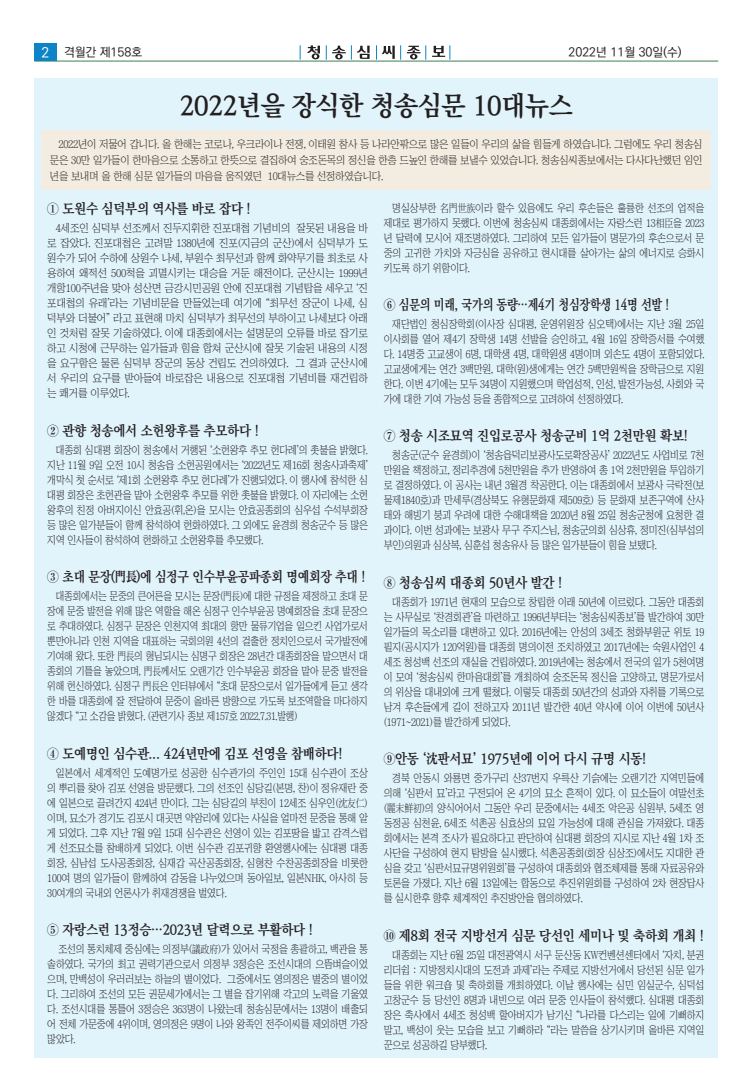
<style>
.page{position:relative;width:752px;height:1092px;background:#fff}
.page>*{position:absolute;margin:0;border:0;box-sizing:border-box;transform-origin:0 0}
.t1{font:700 27px "Ko Pub Batang";letter-spacing:-.015em;color:#231f20;scale:.95 1}
.t2{font:700 14px "Ko Pub Batang";letter-spacing:-.02em;color:#231f20;scale:.92 1}
.t3{font:500 12.3px "Ko Pub Dotum";color:#231f20}
.t4{font:11px/15px "Chosunilbo NM";letter-spacing:-.02em;color:#231f20;text-align:justify;scale:.89 1}
.t5{font:11px/15px "Chosunilbo NM";letter-spacing:-.02em;color:#231f20;text-align:justify;scale:.95 1}
.t6{font:11px/15px "Chosunilbo NM";letter-spacing:-.02em;color:#231f20;text-align:justify;scale:.87 1}
.t7{font:10.8px/16px "Chosunilbo NM";letter-spacing:-.02em;color:#231f20;text-align:justify;scale:.95 1}
.s1{font-size:14px;color:#fff}
</style>
<div class="page">
<svg style="left:307px;top:45px;width:13px;height:14px"></svg>
<hr style="left:34px;top:61px;width:683px;height:1px;background:#388449">
<svg style="left:300px;top:45px;width:1px;height:15px"></svg>
<svg style="left:326px;top:45px;width:19px;height:15px"></svg>
<svg style="left:351px;top:45px;width:18px;height:15px"></svg>
<svg style="left:376px;top:45px;width:18px;height:15px"></svg>
<svg style="left:400px;top:45px;width:26px;height:15px"></svg>
<svg style="left:432px;top:45px;width:18px;height:15px"></svg>
<div style="left:34px;top:44px;width:23px;height:17px;background:#0c84c7"></div>
<div style="left:34px;top:78px;width:683px;height:979px;background:#e1f4fc"></div>
<div style="left:41px;top:130px;width:669px;height:60px;background:#f3ece1"></div>
<p class="t3" style="left:41px;top:46px;width:102px"><span class="s1">2</span> 격월간 제158호</p>
<p class="t3" style="left:568px;top:46px;width:115px">2022년 11월 30일(수)</p>
<h1 class="t1" style="left:180px;top:92px;width:415px">2022년을 장식한 청송심문 10대뉴스</h1>
<p class="t7" style="left:50px;top:136px;width:688px;text-indent:9px">2022년이 저물어 갑니다. 올 한해는 코로나, 우크라이나 전쟁, 이태원 참사 등 나라안팎으로 많은 일들이 우리의 삶을 힘들게 하였습니다. 그럼에도 우리 청송심 문은 30만 일가들이 한마음으로 소통하고 한뜻으로 결집하여 숭조돈목의 정신을 한층 드높인 한해를 보낼수 있었습니다. 청송심씨종보에서는 다사다난했던 임인 년을 보내며 올 한해 심문 일가들의 마음을 움직였던 10대뉴스를 선정하였습니다.</p>
<p class="t2" style="left:47px;top:202px;width:222px">① 도원수 심덕부의 역사를 바로 잡다 !</p>
<p class="t5" style="left:47px;top:221px;width:339px;text-indent:9px">4세조인 심덕부 선조께서 진두지휘한 진포대첩 기념비의 잘못된 내용을 바 로 잡았다. 진포대첩은 고려말 1380년에 진포(지금의 군산)에서 심덕부가 도 원수가 되어 수하에 상원수 나세, 부원수 최무선과 함께 화약무기를 최초로 사 용하여 왜적선 500척을 괴멸시키는 대승을 거둔 해전이다. 군산시는 1999년 개항100주년을 맞아 성산면 금강시민공원 안에 진포대첩 기념탑을 세우고 ‘진 포대첩의 유래’라는 기념비문을 만들었는데 여기에 “최무선 장군이 나세, 심 덕부와 더불어” 라고 표현해 마치 심덕부가 최무선의 부하이고 나세보다 아래 인 것처럼 잘못 기술하였다. 이에 대종회에서는 설명문의 오류를 바로 잡기로 하고 시청에 근무하는 일가들과 힘을 합쳐 군산시에 잘못 기술된 내용의 시정 을 요구함은 물론 심덕부 장군의 동상 건립도 건의하였다. 그 결과 군산시에 서 우리의 요구를 받아들여 바로잡은 내용으로 진포대첩 기념비를 재건립하 는 쾌거를 이루었다.</p>
<p class="t2" style="left:47px;top:423px;width:231px">② 관향 청송에서 소헌왕후를 추모하다 !</p>
<p class="t4" style="left:47px;top:442px;width:361px;text-indent:9px">대종회 심대평 회장이 청송에서 거행된 ‘소헌왕후 추모 헌다례’의 촛불을 밝혔다. 지난 11월 9일 오전 10시 청송읍 소헌공원에서는 ‘2022년도 제16회 청송사과축제’ 개막식 첫 순서로 ‘제1회 소헌왕후 추모 헌다례’가 진행되었다. 이 행사에 참석한 심 대평 회장은 초헌관을 맡아 소헌왕후 추모를 위한 촛불을 밝혔다. 이 자리에는 소헌 왕후의 친정 아버지이신 안효공(휘,온)을 모시는 안효공종회의 심우섭 수석부회장 등 많은 일가분들이 함께 참석하여 헌화하였다. 그 외에도 윤경희 청송군수 등 많은 지역 인사들이 참석하여 헌화하고 소헌왕후를 추모했다.</p>
<p class="t2" style="left:47px;top:569px;width:347px">③ 초대 문장(門長)에 심정구 인수부윤공파종회 명예회장 추대 !</p>
<p class="t6" style="left:47px;top:588px;width:370px;text-indent:9px">대종회에서는 문중의 큰어른을 모시는 문장(門長)에 대한 규정을 제정하고 초대 문 장에 문중 발전을 위해 많은 역할을 해온 심정구 인수부윤공 명예회장을 초대 문장으 로 추대하였다. 심정구 문장은 인천지역 최대의 항만 물류기업을 일으킨 사업가로서 뿐만아니라 인천 지역을 대표하는 국회의원 4선의 걸출한 정치인으로서 국가발전에 기여해 왔다. 또한 門長의 형님되시는 심명구 회장은 28년간 대종회장을 맡으면서 대 종회의 기틀을 놓았으며, 門長께서도 오랜기간 인수부윤공 회장을 맡아 문중 발전을 위해 헌신하였다. 심정구 門長은 인터뷰에서 “초대 문장으로서 일가들에게 듣고 생각 한 바를 대종회에 잘 전달하여 문중이 올바른 방향으로 가도록 보조역할을 마다하지 않겠다 “고 소감을 밝혔다. (관련기사 종보 제157호 2022.7.31.발행)</p>
<p class="t2" style="left:47px;top:746px;width:322px">④ 도예명인 심수관... 424년만에 김포 선영을 참배하다!</p>
<p class="t4" style="left:47px;top:765px;width:361px;text-indent:9px">일본에서 세계적인 도예명가로 성공한 심수관가의 주인인 15대 심수관이 조상 의 뿌리를 찾아 김포 선영을 방문했다. 그의 선조인 심당길(본명, 찬)이 정유재란 중 에 일본으로 끌려간지 424년 만이다. 그는 심당길의 부친이 12세조 심우인(沈友仁) 이며, 묘소가 경기도 김포시 대곳면 약암리에 있다는 사실을 얼마전 문중을 통해 알 게 되었다. 그후 지난 7월 9일 15대 심수관은 선영이 있는 김포땅을 밟고 감격스럽 게 선조묘소를 참배하게 되었다. 이번 심수관 김포귀향 환영행사에는 심대평 대종 회장, 심남섭 도사공종회장, 심재갑 곡산공종회장, 심형찬 수찬공종회장을 비롯한 100여 명의 일가들이 함께하여 감동을 나누었으며 동아일보, 일본NHK, 아사히 등 30여개의 국내외 언론사가 취재경쟁을 벌였다.</p>
<p class="t2" style="left:47px;top:922px;width:290px">⑤ 자랑스런 13정승…2023년 달력으로 부활하다 !</p>
<p class="t4" style="left:47px;top:941px;width:361px;text-indent:11px">조선의 통치체제 중심에는 의정부(議政府)가 있어서 국정을 총괄하고, 백관을 통 솔하였다. 국가의 최고 권력기관으로서 의정부 3정승은 조선시대의 으뜸벼슬이었 으며, 만백성이 우러러보는 하늘의 별이었다. 그중에서도 영의정은 별중의 별이었 다. 그리하여 조선의 모든 권문세가에서는 그 별을 잡기위해 각고의 노력을 기울였 다. 조선시대를 통틀어 3정승은 363명이 나왔는데 청송심문에서는 13명이 배출되 어 전체 가문중에 4위이며, 영의정은 9명이 나와 왕족인 전주이씨를 제외하면 가장 많았다.</p>
<p class="t4" style="left:383px;top:200px;width:361px;text-indent:9px">명실상부한 名門世族이라 할수 있음에도 우리 후손들은 훌륭한 선조의 업적을 제대로 평가하지 못했다. 이번에 청송심씨 대종회에서는 자랑스런 13相臣을 2023 년 달력에 모시어 재조명하였다. 그리하여 모든 일가들이 명문가의 후손으로서 문 중의 고귀한 가치와 자긍심을 공유하고 현시대를 살아가는 삶의 에너지로 승화시 키도록 하기 위함이다.</p>
<p class="t2" style="left:383px;top:297px;width:311px">⑥ 심문의 미래, 국가의 동량…제4기 청심장학생 14명 선발 !</p>
<p class="t4" style="left:383px;top:316px;width:362px;text-indent:9px">재단법인 청심장학회(이사장 심대평, 운영위원장 심오택)에서는 지난 3월 25일 이사회를 열어 제4기 장학생 14명 선발을 승인하고, 4월 16일 장학증서를 수여했 다. 14명중 고교생이 6명, 대학생 4명, 대학원생 4명이며 외손도 4명이 포함되었다. 고교생에게는 연간 3백만원, 대학(원)생에게는 연간 5백만원씩을 장학금으로 지원 한다. 이번 4기에는 모두 34명이 지원했으며 학업성적, 인성, 발전가능성, 사회와 국 가에 대한 기여 가능성 등을 종합적으로 고려하여 선정하였다.</p>
<p class="t2" style="left:383px;top:429px;width:332px">⑦ 청송 시조묘역 진입로공사 청송군비 1억 2천만원 확보!</p>
<p class="t4" style="left:383px;top:448px;width:361px;text-indent:9px">청송군(군수 윤경희)이 ‘청송읍덕리보광사도로확장공사’ 2022년도 사업비로 7천 만원을 책정하고, 정리추경에 5천만원을 추가 반영하여 총 1억 2천만원을 투입하기 로 결정하였다. 이 공사는 내년 3월경 착공한다. 이는 대종회에서 보광사 극락전(보 물제1840호)과 만세루(경상북도 유형문화재 제509호) 등 문화재 보존구역에 산사 태와 해빙기 붕괴 우려에 대한 수해대책을 2020년 8월 25일 청송군청에 요청한 결 과이다. 이번 성과에는 보광사 무구 주지스님, 청송군의회 심상휴, 정미진(심부섭의 부인)의원과 심상복, 심훈섭 청송유사 등 많은 일가분들이 힘을 보탰다.</p>
<p class="t2" style="left:383px;top:575px;width:195px">⑧ 청송심씨 대종회 50년사 발간 !</p>
<p class="t4" style="left:383px;top:594px;width:361px;text-indent:9px">대종회가 1971년 현재의 모습으로 창립한 이래 50년에 이르렀다. 그동안 대종회 는 사무실로 ‘찬경회관’을 마련하고 1996년부터는 ‘청송심씨종보’를 발간하여 30만 일가들의 목소리를 대변하고 있다. 2016년에는 안성의 3세조 청화부원군 위토 19 필지(공시지가 120억원)를 대종회 명의이전 조치하였고 2017년에는 숙원사업인 4 세조 청성백 선조의 재실을 건립하였다. 2019년에는 청송에서 전국의 일가 5천여명 이 모여 ‘청송심씨 한마음대회’를 개최하여 숭조돈목 정신을 고양하고, 명문가로서 의 위상을 대내외에 크게 떨쳤다. 이렇듯 대종회 50년간의 성과와 자취를 기록으로 남겨 후손들에게 길이 전하고자 2011년 발간한 40년 약사에 이어 이번에 50년사 (1971~2021)를 발간하게 되었다.</p>
<p class="t2" style="left:383px;top:751px;width:287px">⑨안동 ‘沈판서묘’ 1975년에 이어 다시 규명 시동!</p>
<p class="t4" style="left:383px;top:770px;width:361px;text-indent:9px">경북 안동시 와룡면 중가구리 산37번지 우륵산 기슭에는 오랜기간 지역민들에 의해 ‘심판서 묘’라고 구전되어 온 4기의 묘소 흔적이 있다. 이 묘소들이 여말선초 (麗末鮮初)의 양식어어서 그동안 우리 문중에서는 4세조 악은공 심원부, 5세조 영 동정공 심천윤, 6세조 석촌공 심효상의 묘일 가능성에 대해 관심을 가져왔다. 대종 회에서는 본격 조사가 필요하다고 판단하여 심대평 회장의 지시로 지난 4월 1차 조 사단을 구성하여 현지 탐방을 실시했다. 석촌공종회(회장 심상조)에서도 지대한 관 심을 갖고 ‘심판서묘규명위원회’를 구성하여 대종회와 협조체제를 통해 자료공유와 토론을 가졌다. 지난 6월 13일에는 합동으로 추진위원회를 구성하여 2차 현장답사 를 실시한후 향후 체계적인 추진방안을 협의하였다.</p>
<p class="t2" style="left:383px;top:928px;width:349px">⑩ 제8회 전국 지방선거 심문 당선인 세미나 및 축하회 개최 !</p>
<p class="t4" style="left:383px;top:947px;width:361px;text-indent:9px">대종회는 지난 6월 25일 대전광역시 서구 둔산동 KW컨벤션센터에서 ‘자치, 분권 리더쉽 : 지방정치시대의 도전과 과제’라는 주제로 지방선거에서 당선된 심문 일가 들을 위한 워크숍 및 축하회를 개최하였다. 이날 행사에는 심민 임실군수, 심덕섭 고창군수 등 당선인 8명과 내빈으로 여러 문중 인사들이 참석했다. 심대평 대종회 장은 축사에서 4세조 청성백 할아버지가 남기신 “나라를 다스리는 일에 기뻐하지 말고, 백성이 웃는 모습을 보고 기뻐하라 “라는 말씀을 상기시키며 올바른 지역일 꾼으로 성공하길 당부했다.</p>
</div>
